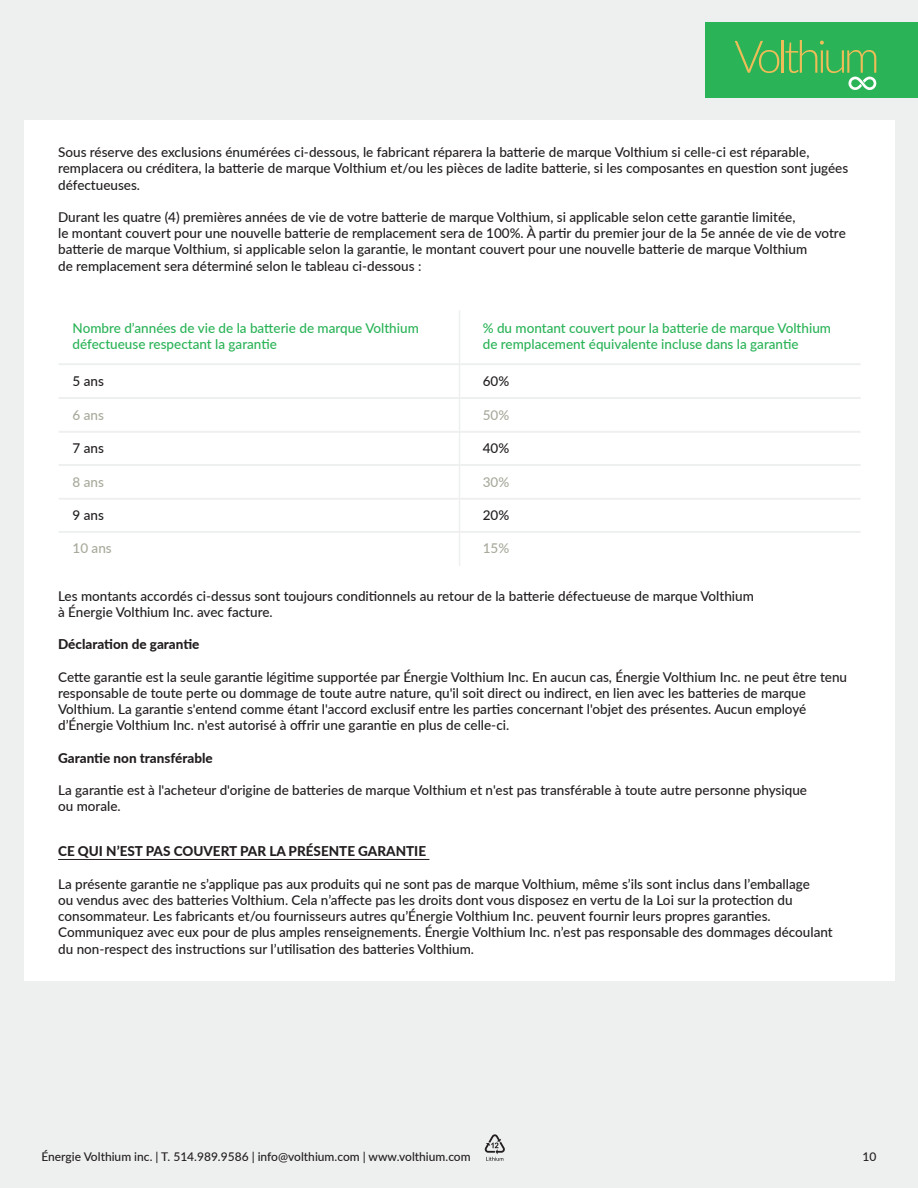
<style>
.page{position:relative;width:918px;height:1188px;background:#eef0ef}
.page>*{position:absolute;margin:0;border:0;box-sizing:border-box;transform-origin:0 0}
.t1{font:500 13.5px/16.2px "Lato";color:#231f20}
.t2{font:500 13.5px/16.2px "Lato";color:#2ab357}
.t3{font:800 13.5px "Lato";color:#231f20}
.t4{font:500 13.5px "Lato";color:#a8a99b}
.t5{font:500 12px "Lato";color:#231f20}
</style>
<div class="page">
<svg style="left:485px;top:1134px;width:20px;height:27px"></svg>
<div style="left:706px;top:22px;width:212px;height:75px;background:#2ab357"></div>
<svg style="left:735px;top:41px;width:44px;height:32px"></svg>
<hr style="left:782px;top:40px;width:2px;height:33px;background:#edbd57">
<svg style="left:785px;top:40px;width:92px;height:50px"></svg>
<div style="left:24px;top:120px;width:871px;height:861px;background:#fff"></div>
<hr style="left:58px;top:859px;width:371px;height:1px;background:#231f20">
<hr style="left:59px;top:397px;width:802px;height:2px;background:#eef0ef">
<hr style="left:59px;top:363px;width:802px;height:2px;background:#eef0ef">
<hr style="left:59px;top:431px;width:802px;height:2px;background:#eef0ef">
<hr style="left:59px;top:464px;width:802px;height:2px;background:#eef0ef">
<hr style="left:59px;top:498px;width:802px;height:2px;background:#eef0ef">
<hr style="left:59px;top:531px;width:802px;height:2px;background:#eef0ef">
<hr style="left:459px;top:310px;width:1px;height:256px;background:#eef0ef">
<p class="t1" style="left:58px;top:144px;width:792px">Sous réserve des exclusions énumérées ci-dessous, le fabricant réparera la batterie de marque Volthium si celle-ci est réparable, remplacera ou créditera, la batterie de marque Volthium et/ou les pièces de ladite batterie, si les composantes en question sont jugées défectueuses.</p>
<p class="t1" style="left:58px;top:208px;width:789px">Durant les quatre (4) premières années de vie de votre batterie de marque Volthium, si applicable selon cette garantie limitée,<br>le montant couvert pour une nouvelle batterie de remplacement sera de 100%. À partir du premier jour de la 5e année de vie de votre batterie de marque Volthium, si applicable selon la garantie, le montant couvert pour une nouvelle batterie de marque Volthium<br>de remplacement sera déterminé selon le tableau ci-dessous :</p>
<p class="t2" style="left:73px;top:320px;width:348px">Nombre d’années de vie de la batterie de marque Volthium défectueuse respectant la garantie</p>
<p class="t2" style="left:483px;top:320px;width:350px">% du montant couvert pour la batterie de marque Volthium de remplacement équivalente incluse dans la garantie</p>
<p class="t1" style="left:73px;top:373px;width:33px">5 ans</p>
<p class="t1" style="left:483px;top:372px;width:28px">60%</p>
<p class="t4" style="left:73px;top:407px;width:33px">6 ans</p>
<p class="t4" style="left:483px;top:405px;width:28px">50%</p>
<p class="t1" style="left:73px;top:440px;width:33px">7 ans</p>
<p class="t1" style="left:483px;top:439px;width:28px">40%</p>
<p class="t4" style="left:73px;top:474px;width:33px">8 ans</p>
<p class="t4" style="left:483px;top:472px;width:28px">30%</p>
<p class="t1" style="left:73px;top:507px;width:33px">9 ans</p>
<p class="t1" style="left:483px;top:506px;width:28px">20%</p>
<p class="t4" style="left:73px;top:541px;width:41px">10 ans</p>
<p class="t4" style="left:483px;top:539px;width:28px">15%</p>
<p class="t1" style="left:58px;top:587px;width:697px">Les montants accordés ci-dessus sont toujours conditionnels au retour de la batterie défectueuse de marque Volthium à Énergie Volthium Inc. avec facture.</p>
<p class="t3" style="left:58px;top:634px;width:143px">Déclaration de garantie</p>
<p class="t1" style="left:58px;top:668px;width:790px">Cette garantie est la seule garantie légitime supportée par Énergie Volthium Inc. En aucun cas, Énergie Volthium Inc. ne peut être tenu responsable de toute perte ou dommage de toute autre nature, qu'il soit direct ou indirect, en lien avec les batteries de marque Volthium. La garantie s'entend comme étant l'accord exclusif entre les parties concernant l'objet des présentes. Aucun employé d’Énergie Volthium Inc. n'est autorisé à offrir une garantie en plus de celle-ci.</p>
<p class="t3" style="left:58px;top:748px;width:156px">Garantie non transférable</p>
<p class="t1" style="left:58px;top:782px;width:750px">La garantie est à l'acheteur d'origine de batteries de marque Volthium et n'est pas transférable à toute autre personne physique ou morale.</p>
<p class="t3" style="left:58px;top:841px;width:369px">CE QUI N’EST PAS COUVERT PAR LA PRÉSENTE GARANTIE</p>
<p class="t1" style="left:58px;top:875px;width:776px">La présente garantie ne s’applique pas aux produits qui ne sont pas de marque Volthium, même s’ils sont inclus dans l’emballage<br>ou vendus avec des batteries Volthium. Cela n’affecte pas les droits dont vous disposez en vertu de la Loi sur la protection du consommateur. Les fabricants et/ou fournisseurs autres qu’Énergie Volthium Inc. peuvent fournir leurs propres garanties.<br>Communiquez avec eux pour de plus amples renseignements. Énergie Volthium Inc. n’est pas responsable des dommages découlant du non-respect des instructions sur l’utilisation des batteries Volthium.</p>
<p class="t5" style="left:42px;top:1150px;width:431px">Énergie Volthium inc. | T. 514.989.9586 | info@volthium.com | www.volthium.com</p>
<p class="t5" style="left:862px;top:1150px;width:15px">10</p>
</div>
